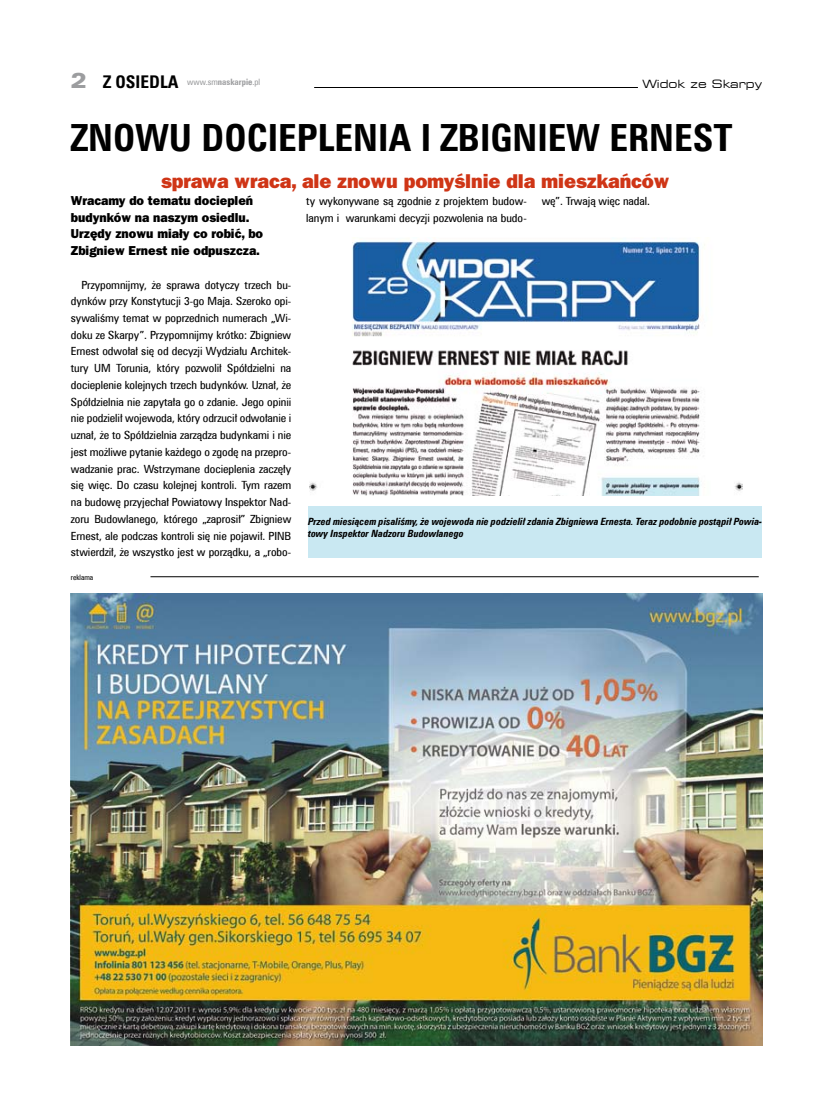
<style>
.page{position:relative;width:833px;height:1117px;background:#fff}
.page>*{position:absolute;margin:0;border:0;box-sizing:border-box;transform-origin:0 0}
.t1{font:700 37.5px "Zurich Cn EU";color:#000}
.t2{font:800 20px "Franklin Gothic Pl";letter-spacing:-.005em;color:#cf3516}
.t3{font:800 13px/16.8px "Franklin Gothic Pl";color:#000;scale:.96 1}
.t4{font:11.25px/16.8px "Zurich Cn EU";letter-spacing:-.005em;color:#000;text-align:justify;scale:1.07 1}
.t5{font:expanded 11.25px "Square 721 BT";color:#000}
.t6{font:italic 700 10px/12px "Zurich Cn EU";color:#000}
.t7{font:8.75px "Zurich Cn EU";color:#9c9d9f}
.t8{font:7.5px "Zurich Cn EU";color:#000}
.s1{font-family:"Zurich Blk Ex EU";font-size:21.25px}
.s2{font-weight:700;font-size:17.5px;color:#000}
.s3{font-weight:700}
</style>
<div class="page">
<hr style="left:314px;top:87px;width:324px;height:1px;background:#000">
<img style="left:71px;top:593px;width:691px;height:451px">
<hr style="left:150px;top:576px;width:608px;height:1px;background:#000">
<div style="left:308px;top:506px;width:454px;height:51px;background:#c9e8f2"></div>
<img style="left:309px;top:241px;width:433px;height:254px">
<p class="t7" style="left:71px;top:77px;width:191px"><span class="s1">2</span> <span class="s2">Z OSIEDLA</span> www.sm<span class="s3">NASKARPIE</span>.pl</p>
<p class="t5" style="left:642px;top:77px;width:121px">Widok ze Skarpy</p>
<h1 class="t1" style="left:71px;top:114px;width:663px">ZNOWU DOCIEPLENIA I ZBIGNIEW ERNEST</h1>
<h2 class="t2" style="left:161px;top:169px;width:510px">sprawa wraca, ale znowu pomyślnie dla mieszkańców</h2>
<p class="t3" style="left:71px;top:192px;width:202px">Wracamy do tematu dociepleń budynków na naszym osiedlu.<br>Urzędy znowu miały co robić, bo<br>Zbigniew Ernest nie odpuszcza.</p>
<p class="t4" style="left:71px;top:276px;width:207px;text-indent:11px">Przypomnijmy, że sprawa dotyczy trzech bu&shy;dynków przy Konstytucji 3-go Maja. Szeroko opi&shy;sywaliśmy temat w poprzednich numerach „Wi&shy;doku ze Skarpy”. Przypomnijmy krótko: Zbigniew Ernest odwołał się od decyzji Wydziału Architek&shy;tury UM Torunia, który pozwolił Spółdzielni na docieplenie kolejnych trzech budynków. Uznał, że Spółdzielnia nie zapytała go o zdanie. Jego opinii nie podzielił wojewoda, który odrzucił odwołanie i uznał, że to Spółdzielnia zarządza budynkami i nie jest możliwe pytanie każdego o zgodę na przepro&shy;wadzanie prac. Wstrzymane docieplenia zaczęły się więc. Do czasu kolejnej kontroli. Tym razem na budowę przyjechał Powiatowy Inspektor Nad&shy;zoru Budowlanego, którego „zaprosił” Zbigniew Ernest, ale podczas kontroli się nie pojawił. PINB stwierdził, że wszystko jest w porządku, a „robo-</p>
<p class="t8" style="left:71px;top:572px;width:24px">reklama</p>
<p class="t4" style="left:306px;top:192px;width:207px">ty wykonywane są zgodnie z projektem budow&shy;lanym i warunkami decyzji pozwolenia na budo-</p>
<p class="t4" style="left:541px;top:192px;width:103px">wę”. Trwają więc nadal.</p>
<p class="t6" style="left:308px;top:515px;width:455px">Przed miesiącem pisaliśmy, że wojewoda nie podzielił zdania Zbigniewa Ernesta. Teraz podobnie postąpił Powia&shy;towy Inspektor Nadzoru Budowlanego</p>
</div>
